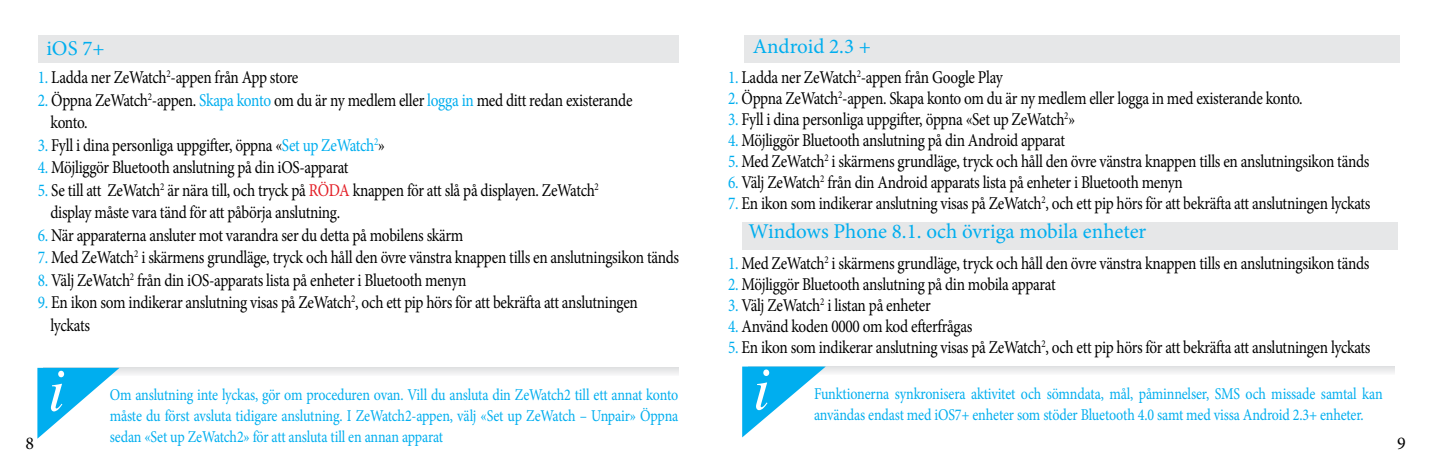
<style>
.page{position:relative;width:1429px;height:468px;background:#fff}
.page>*{position:absolute;margin:0;border:0;box-sizing:border-box;transform-origin:0 0}
.t1{font:italic 60.9px "Times";color:#fff}
.t2{font:21px "Minion Pro";color:#00aeef}
.t3{font:18px/22.5px "Minion Pro";letter-spacing:-.025em;color:#000;scale:.85 1}
.t4{font:18px "Minion Pro";letter-spacing:-.025em;color:#000}
.t5{font:16.5px/21px "Minion Pro";letter-spacing:-.01em;color:#00aeef;text-align:justify;scale:.85 1}
.s1{color:#00aeef}
.s2{color:#e31f27}
</style>
<div class="page">
<div style="left:38px;top:35px;width:640px;height:27px;background:#e6e7e8"></div>
<div style="left:120px;top:368px;width:558px;height:6px;background:#eaeaeb"></div>
<svg style="left:37px;top:368px;width:83px;height:70px"></svg>
<div style="left:744px;top:35px;width:656px;height:27px;background:#e6e7e8"></div>
<div style="left:742px;top:222px;width:656px;height:27px;background:#e6e7e8"></div>
<svg style="left:826px;top:366px;width:568px;height:7px"></svg>
<svg style="left:742px;top:366px;width:84px;height:71px"></svg>
<p class="t2" style="left:753px;top:32px;width:120px">Android 2.3 +</p>
<p class="t3" style="left:728px;top:66px;width:325px"><span class="s1">1.</span> Ladda ner ZeWatch<sup>2</sup>-appen från Google Play</p>
<p class="t3" style="left:728px;top:87px;width:677px"><span class="s1">2.</span> Öppna ZeWatch<sup>2</sup>-appen. Skapa konto om du är ny medlem eller logga in med existerande konto.</p>
<p class="t3" style="left:728px;top:108px;width:410px"><span class="s1">3.</span> Fyll i dina personliga uppgifter, öppna «Set up ZeWatch<sup>2</sup>»</p>
<p class="t3" style="left:728px;top:129px;width:398px"><span class="s1">4.</span> Möjliggör Bluetooth anslutning på din Android apparat</p>
<p class="t3" style="left:728px;top:150px;width:756px"><span class="s1">5.</span> Med ZeWatch<sup>2</sup> i skärmens grundläge, tryck och håll den övre vänstra knappen tills en anslutningsikon tänds</p>
<p class="t3" style="left:728px;top:171px;width:536px"><span class="s1">6.</span> Välj ZeWatch<sup>2</sup> från din Android apparats lista på enheter i Bluetooth menyn</p>
<p class="t3" style="left:728px;top:192px;width:757px"><span class="s1">7.</span> En ikon som indikerar anslutning visas på ZeWatch<sup>2</sup>, och ett pip hörs för att bekräfta att anslutningen lyckats</p>
<p class="t2" style="left:748px;top:217px;width:399px">Windows Phone 8.1. och övriga mobila enheter</p>
<p class="t3" style="left:728px;top:252px;width:756px"><span class="s1">1.</span> Med ZeWatch<sup>2</sup> i skärmens grundläge, tryck och håll den övre vänstra knappen tills en anslutningsikon tänds</p>
<p class="t3" style="left:728px;top:273px;width:387px"><span class="s1">2.</span> Möjliggör Bluetooth anslutning på din mobila apparat</p>
<p class="t3" style="left:728px;top:294px;width:240px"><span class="s1">3.</span> Välj ZeWatch<sup>2</sup> i listan på enheter</p>
<p class="t3" style="left:728px;top:315px;width:289px"><span class="s1">4.</span> Använd koden 0000 om kod efterfrågas</p>
<p class="t3" style="left:728px;top:336px;width:757px"><span class="s1">5.</span> En ikon som indikerar anslutning visas på ZeWatch<sup>2</sup>, och ett pip hörs för att bekräfta att anslutningen lyckats</p>
<h1 class="t1" style="left:753px;top:336px;width:18px">i</h1>
<p class="t2" style="left:46px;top:34px;width:60px">iOS 7+</p>
<p class="t3" style="left:38px;top:66px;width:308px"><span class="s1">1.</span> Ladda ner ZeWatch<sup>2</sup>-appen från App store</p>
<p class="t3" style="left:51px;top:89px;width:686px;text-indent:-13px"><span class="s1">2.</span> Öppna ZeWatch<sup>2</sup>-appen. <span class="s1">Skapa konto</span> om du är ny medlem eller <span class="s1">logga in</span> med ditt redan existerande konto.</p>
<p class="t3" style="left:38px;top:134px;width:410px"><span class="s1">3.</span> Fyll i dina personliga uppgifter, öppna «<span class="s1">Set up ZeWatch</span><sup>2</sup>»</p>
<p class="t3" style="left:38px;top:156px;width:367px"><span class="s1">4.</span> Möjliggör Bluetooth anslutning på din iOS-apparat</p>
<p class="t3" style="left:51px;top:179px;width:647px;text-indent:-13px"><span class="s1">5.</span> Se till att ZeWatch<sup>2</sup> är nära till, och tryck på <span class="s2">RÖDA</span> knappen för att slå på displayen. ZeWatch<sup>2 </sup>display måste vara tänd för att påbörja anslutning.</p>
<p class="t3" style="left:38px;top:224px;width:502px"><span class="s1">6.</span> När apparaterna ansluter mot varandra ser du detta på mobilens skärm</p>
<p class="t3" style="left:38px;top:246px;width:756px"><span class="s1">7.</span> Med ZeWatch<sup>2</sup> i skärmens grundläge, tryck och håll den övre vänstra knappen tills en anslutningsikon tänds</p>
<p class="t3" style="left:38px;top:269px;width:506px"><span class="s1">8.</span> Välj ZeWatch<sup>2</sup> från din iOS-apparats lista på enheter i Bluetooth menyn</p>
<p class="t3" style="left:51px;top:291px;width:692px;text-indent:-13px"><span class="s1">9.</span> En ikon som indikerar anslutning visas på ZeWatch<sup>2</sup>, och ett pip hörs för att bekräfta att anslutningen lyckats</p>
<h1 class="t1" style="left:48px;top:337px;width:18px">i</h1>
<p class="t5" style="left:814px;top:383px;width:670px">Funktionerna synkronisera aktivitet och sömndata, mål, påminnelser, SMS och missade samtal kan användas endast med iOS7+ enheter som stöder Bluetooth 4.0 samt med vissa Android 2.3+ enheter.</p>
<p class="t5" style="left:110px;top:384px;width:670px">Om anslutning inte lyckas, gör om proceduren ovan. Vill du ansluta din ZeWatch2 till ett annat konto måste du först avsluta tidigare anslutning. I ZeWatch2-appen, välj «Set up ZeWatch – Unpair» Öppna sedan «Set up ZeWatch2» för att ansluta till en annan apparat</p>
<p class="t4" style="left:25px;top:431px;width:10px">8</p>
<p class="t4" style="left:1397px;top:431px;width:10px">9</p>
</div>
